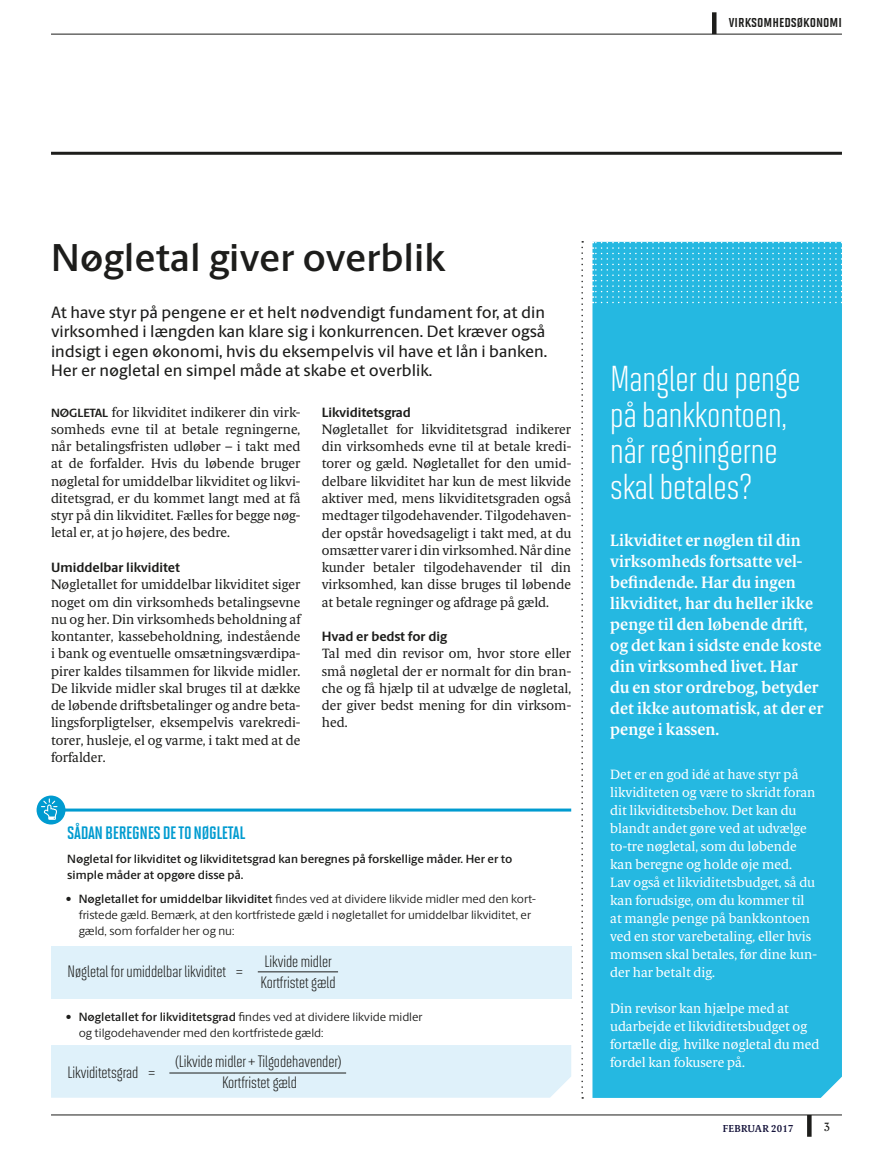
<style>
.page{position:relative;width:893px;height:1149px;background:#fff}
.page>*{position:absolute;margin:0;border:0;box-sizing:border-box;transform-origin:0 0}
.t1{font:600 39px "Berling Sans";color:#1d1d1b}
.t2{font:36px/36px "Solano Gothic MVB";color:#fff}
.t3{font:18px "Solano Gothic MVB Bd Cap";letter-spacing:-.02em;color:#009bd0}
.t4{font:600 16.5px/21px "Berling Serif Text";color:#fff}
.t5{font:500 16.5px/19.5px "Berling Sans";color:#1d1d1b}
.t6{font:16.5px/21px "Solano Gothic MVB";color:#1d1d1b}
.t7{font:15px "Solano Gothic MVB Bd SC";color:#1d1d1b}
.t8{font:13.5px/17.2px "Berling Serif Text";color:#1d1d1b;text-align:justify}
.t9{font:13.5px/18px "Berling Serif Text";color:#fff}
.t10{font:700 13.5px "Berling Sans";color:#1d1d1b}
.t11{font:12px/15.8px "Berling Sans";color:#1d1d1b}
.t12{font:600 12px/15.8px "Berling Sans";color:#1d1d1b}
.t13{font:12px "Berling Serif Text";color:#1d1d1b}
.t14{font:600 10.2px "Berling Serif Text";letter-spacing:.02em;color:#131139}
.s1{font-family:"Berling Sans";font-weight:700;font-size:12px}
.s2{font-weight:600}
</style>
<div class="page">
<div style="left:807px;top:1114px;width:5px;height:22px;background:#1d1d1b"></div>
<svg style="left:51px;top:998px;width:520px;height:1px"></svg>
<hr style="left:51px;top:808px;width:520px;height:3px;background:#009bd0">
<div style="left:51px;top:945px;width:520px;height:53px;background:#dff1fa"></div>
<div style="left:51px;top:1045px;width:520px;height:52px;background:#dff1fa"></div>
<hr style="left:51px;top:152px;width:791px;height:3px;background:#1d1d1b">
<hr style="left:51px;top:34px;width:791px;height:1px;background:#1d1d1b">
<hr style="left:712px;top:12px;width:4px;height:22px;background:#1d1d1b">
<hr style="left:51px;top:1114px;width:791px;height:1px;background:#1d1d1b">
<div style="left:592px;top:303px;width:250px;height:794px;background:#25b8e1"></div>
<svg style="left:581px;top:241px;width:2px;height:857px"></svg>
<div style="left:37px;top:795px;width:28px;height:29px;background:#009bd0;border-radius:50%"></div>
<svg style="left:42px;top:798px;width:15px;height:21px"></svg>
<svg style="left:592px;top:242px;width:250px;height:61px;background:#32bce2"></svg>
<hr style="left:258px;top:971px;width:80px;height:1px;background:#1d1d1b">
<hr style="left:169px;top:1072px;width:177px;height:1px;background:#1d1d1b">
<p class="t7" style="left:729px;top:14px;width:115px">VIRKSOMHEDSØKONOMI</p>
<h1 class="t1" style="left:51px;top:234px;width:396px">Nøgletal giver overblik</h1>
<p class="t5" style="left:51px;top:302px;width:498px">At have styr på pengene er et helt nødvendigt fundament for, at din virksomhed i længden kan klare sig i konkurrencen. Det kræver også indsigt i egen økonomi, hvis du eksempelvis vil have et lån i banken.<br>Her er nøgletal en simpel måde at skabe et overblik.</p>
<p class="t8" style="left:51px;top:403px;width:251px"><span class="s1">NØGLETAL</span> for likviditet indikerer din virk&shy;somheds evne til at betale regningerne, når betalingsfristen udløber – i takt med at de forfalder. Hvis du løbende bruger nøgletal for umiddelbar likviditet og likvi&shy;ditetsgrad, er du kommet langt med at få styr på din likviditet. Fælles for begge nøg&shy;letal er, at jo højere, des bedre.</p>
<p class="t10" style="left:51px;top:559px;width:130px">Umiddelbar likviditet</p>
<p class="t8" style="left:51px;top:575px;width:251px">Nøgletallet for umiddelbar likviditet siger noget om din virksomheds betalingsevne nu og her. Din virksomheds beholdning af kontanter, kassebeholdning, indestående i bank og eventuelle omsætningsværdipa&shy;pirer kaldes tilsammen for likvide midler.<br>De likvide midler skal bruges til at dække de løbende driftsbetalinger og andre beta&shy;lingsforpligtelser, eksempelvis varekredi&shy;torer, husleje, el og varme, i takt med at de forfalder.</p>
<p class="t10" style="left:322px;top:403px;width:91px">Likviditetsgrad</p>
<p class="t8" style="left:322px;top:420px;width:251px">Nøgletallet for likviditetsgrad indikerer din virksomheds evne til at betale kredi&shy;torer og gæld. Nøgletallet for den umid&shy;delbare likviditet har kun de mest likvide aktiver med, mens likviditetsgraden også medtager tilgodehavender. Tilgodehaven&shy;der opstår hovedsageligt i takt med, at du omsætter varer i din virksomhed. Når dine kunder betaler tilgodehavender til din virksomhed, kan disse bruges til løbende at betale regninger og afdrage på gæld.</p>
<p class="t10" style="left:322px;top:628px;width:127px">Hvad er bedst for dig</p>
<p class="t8" style="left:322px;top:644px;width:251px">Tal med din revisor om, hvor store eller små nøgletal der er normalt for din bran&shy;che og få hjælp til at udvælge de nøgletal, der giver bedst mening for din virksom&shy;hed.</p>
<h3 class="t3" style="left:67px;top:822px;width:180px">SÅDAN BEREGNES DE TO NØGLETAL</h3>
<p class="t12" style="left:67px;top:851px;width:447px">Nøgletal for likviditet og likviditetsgrad kan beregnes på forskellige måder. Her er to simple måder at opgøre disse på.</p>
<p class="t11" style="left:79px;top:891px;width:459px"><span class="s2">Nøgletallet for umiddelbar likviditet</span> findes ved at dividere likvide midler med den kort&shy;fristede gæld. Bemærk, at den kortfristede gæld i nøgletallet for umiddelbar likviditet, er gæld, som forfalder her og nu:</p>
<p class="t6" style="left:68px;top:960px;width:177px">Nøgletal for umiddelbar likviditet =</p>
<p class="t6" style="left:261px;top:950px;width:77px">Likvide midler<br>Kortfristet gæld</p>
<p class="t11" style="left:79px;top:1008px;width:345px"><span class="s2">Nøgletallet for likviditetsgrad</span> findes ved at dividere likvide midler og tilgodehavender med den kortfristede gæld:</p>
<p class="t6" style="left:68px;top:1061px;width:89px">Likviditetsgrad =</p>
<p class="t6" style="left:175px;top:1050px;width:167px;text-align:center">(Likvide midler + Tilgodehavender)<br>Kortfristet gæld</p>
<h2 class="t2" style="left:610px;top:360px;width:192px">Mangler du penge på bankkontoen, når regningerne skal betales?</h2>
<p class="t4" style="left:610px;top:530px;width:215px">Likviditet er nøglen til din virksomheds fortsatte vel&shy;befindende. Har du ingen likviditet, har du heller ikke penge til den løbende drift, og det kan i sidste ende koste din virksomhed livet. Har<br>du en stor ordrebog, betyder det ikke automatisk, at der er penge i kassen.</p>
<p class="t9" style="left:610px;top:765px;width:208px">Det er en god idé at have styr på likviditeten og være to skridt foran dit likviditetsbehov. Det kan du blandt andet gøre ved at udvælge to-tre nøgletal, som du løbende kan beregne og holde øje med.<br>Lav også et likviditetsbudget, så du kan forudsige, om du kommer til at mangle penge på bankkontoen ved en stor varebetaling, eller hvis momsen skal betales, før dine kun&shy;der har betalt dig.</p>
<p class="t9" style="left:610px;top:999px;width:211px">Din revisor kan hjælpe med at udarbejde et likviditetsbudget og fortælle dig, hvilke nøgletal du med fordel kan fokusere på.</p>
<p class="t14" style="left:723px;top:1121px;width:72px">FEBRUAR 2017</p>
<p class="t13" style="left:824px;top:1119px;width:8px">3</p>
</div>
